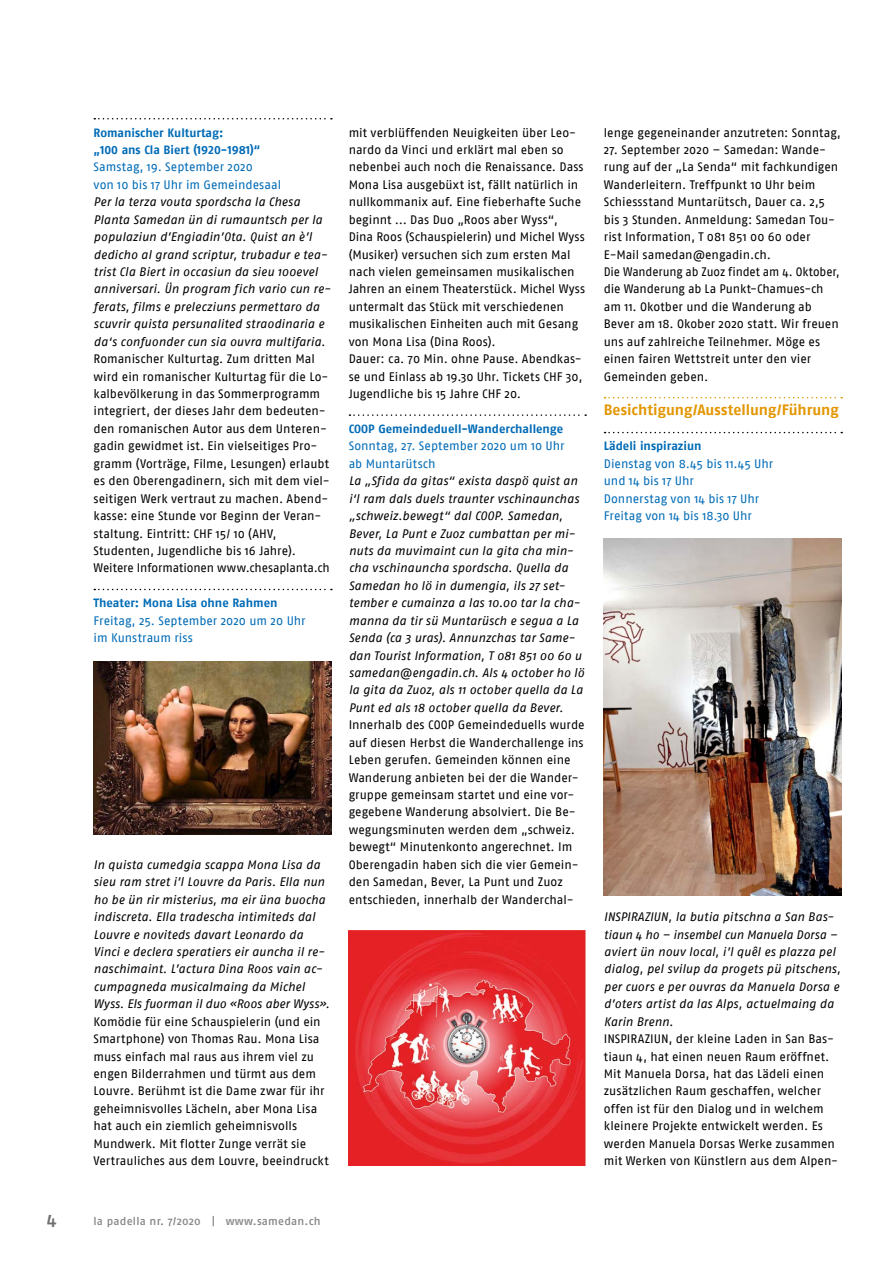
<style>
.page{position:relative;width:893px;height:1263px;background:#fff}
.page>*{position:absolute;margin:0;border:0;box-sizing:border-box;transform-origin:0 0}
.t1{font:18px "Fago No Med";color:#6e6e6e}
.t2{font:700 15px "Fago No Lf";color:#e39600}
.t3{font:12.3px/17.4px "Fago No";color:#000}
.t4{font:italic 12.3px/17.4px "Fago No";letter-spacing:.005em;color:#000}
.t5{font:12.3px/17.4px "Fago No";color:#006bb6}
.t6{font:700 12px/17.4px "Fago No Lf";color:#006bb6}
.t7{font:11.25px "Fago No Med";letter-spacing:.02em;color:#868786}
</style>
<div class="page">
<svg style="left:94px;top:118px;width:238px;height:1px"></svg>
<svg style="left:94px;top:589px;width:238px;height:1px"></svg>
<img style="left:94px;top:661px;width:238px;height:174px">
<svg style="left:349px;top:414px;width:237px;height:2px"></svg>
<svg style="left:605px;top:397px;width:237px;height:1px"></svg>
<svg style="left:605px;top:432px;width:237px;height:1px"></svg>
<img style="left:604px;top:539px;width:238px;height:357px">
<img style="left:349px;top:930px;width:237px;height:235px">
<p class="t6" style="left:94px;top:123px;width:168px">Romanischer Kulturtag:<br>„100 ans Cla Biert (1920-1981)“</p>
<p class="t5" style="left:94px;top:158px;width:189px">Samstag, 19. September 2020<br>von 10 bis 17 Uhr im Gemeindesaal</p>
<p class="t4" style="left:94px;top:193px;width:239px">Per la terza vouta spordscha la Chesa Planta Samedan ün di rumauntsch per la populaziun d’Engiadin’Ota. Quist an è’l dedicho al grand scriptur, trubadur e tea&shy;trist Cla Biert in occasiun da sieu 100evel anniversari. Ün program fich vario cun re&shy;ferats, films e prelecziuns permettaro da scuvrir quista persunalited straodinaria e da‘s confuonder cun sia ouvra multifaria.</p>
<p class="t3" style="left:94px;top:350px;width:238px">Romanischer Kulturtag. Zum dritten Mal wird ein romanischer Kulturtag für die Lo&shy;kalbevölkerung in das Sommerprogramm integriert, der dieses Jahr dem bedeuten&shy;den romanischen Autor aus dem Unteren&shy;gadin gewidmet ist. Ein vielseitiges Pro&shy;gramm (Vorträge, Filme, Lesungen) erlaubt es den Oberengadinern, sich mit dem viel&shy;seitigen Werk vertraut zu machen. Abend&shy;kasse: eine Stunde vor Beginn der Veran&shy;staltung. Eintritt: CHF 15/ 10 (AHV, Studenten, Jugendliche bis 16 Jahre).<br>Weitere Informationen www.chesaplanta.ch</p>
<p class="t6" style="left:94px;top:594px;width:185px">Theater: Mona Lisa ohne Rahmen</p>
<p class="t5" style="left:94px;top:612px;width:214px">Freitag, 25. September 2020 um 20 Uhr im Kunstraum riss</p>
<p class="t4" style="left:94px;top:856px;width:238px">In quista cumedgia scappa Mona Lisa da sieu ram stret i’l Louvre da Paris. Ella nun ho be ün rir misterius, ma eir üna buocha indiscreta. Ella tradescha intimiteds dal Louvre e noviteds davart Leonardo da Vinci e declera speratiers eir auncha il re&shy;naschimaint. L’actura Dina Roos vain ac&shy;cumpagneda musicalmaing da Michel Wyss. Els fuorman il duo «Roos aber Wyss».</p>
<p class="t3" style="left:94px;top:1012px;width:237px">Komödie für eine Schauspielerin (und ein Smartphone) von Thomas Rau. Mona Lisa muss einfach mal raus aus ihrem viel zu engen Bilderrahmen und türmt aus dem Louvre. Berühmt ist die Dame zwar für ihr geheimnisvolles Lächeln, aber Mona Lisa hat auch ein ziemlich geheimnisvolls Mundwerk. Mit flotter Zunge verrät sie Vertrauliches aus dem Louvre, beeindruckt</p>
<p class="t3" style="left:349px;top:123px;width:238px">mit verblüffenden Neuigkeiten über Leo&shy;nardo da Vinci und erklärt mal eben so nebenbei auch noch die Renaissance. Dass Mona Lisa ausgebüxt ist, fällt natürlich in nullkommanix auf. Eine fieberhafte Suche beginnt ... Das Duo „Roos aber Wyss“,<br>Dina Roos (Schauspielerin) und Michel Wyss (Musiker) versuchen sich zum ersten Mal nach vielen gemeinsamen musikalischen Jahren an einem Theaterstück. Michel Wyss untermalt das Stück mit verschiedenen musikalischen Einheiten auch mit Gesang von Mona Lisa (Dina Roos).<br>Dauer: ca. 70 Min. ohne Pause. Abendkas&shy;se und Einlass ab 19.30 Uhr. Tickets CHF 30, Jugendliche bis 15 Jahre CHF 20.</p>
<p class="t6" style="left:349px;top:420px;width:216px">COOP Gemeindeduell-Wanderchallenge</p>
<p class="t5" style="left:349px;top:437px;width:217px">Sonntag, 27. September 2020 um 10 Uhr ab Muntarütsch</p>
<p class="t4" style="left:349px;top:472px;width:237px">La „Sfida da gitas“ exista daspö quist an i‘l ram dals duels traunter vschinaunchas „schweiz.bewegt“ dal COOP. Samedan, Bever, La Punt e Zuoz cumbattan per mi&shy;nuts da muvimaint cun la gita cha min&shy;cha vschinauncha spordscha. Quella da Samedan ho lö in dumengia, ils 27 set&shy;tember e cumainza a las 10.00 tar la cha&shy;manna da tir sü Muntarüsch e segua a La Senda (ca 3 uras). Annunzchas tar Same&shy;dan Tourist Information, T 081 851 00 60 u samedan@engadin.ch. Als 4 october ho lö la gita da Zuoz, als 11 october quella da La Punt ed als 18 october quella da Bever.</p>
<p class="t3" style="left:349px;top:716px;width:238px">Innerhalb des COOP Gemeindeduells wurde auf diesen Herbst die Wanderchallenge ins Leben gerufen. Gemeinden können eine Wanderung anbieten bei der die Wander&shy;gruppe gemeinsam startet und eine vor&shy;gegebene Wanderung absolviert. Die Be&shy;wegungsminuten werden dem „schweiz. bewegt“ Minutenkonto angerechnet. Im Oberengadin haben sich die vier Gemein&shy;den Samedan, Bever, La Punt und Zuoz entschieden, innerhalb der Wanderchal-</p>
<h1 class="t1" style="left:47px;top:1208px;width:11px">4</h1>
<p class="t7" style="left:94px;top:1214px;width:229px">la padella nr. 7/2020 | www.samedan.ch</p>
<p class="t3" style="left:604px;top:123px;width:239px">lenge gegeneinander anzutreten: Sonntag,</p>
<p class="t3" style="left:604px;top:141px;width:237px">27. September 2020 – Samedan: Wande&shy;rung auf der „La Senda“ mit fachkundigen Wanderleitern. Treffpunkt 10 Uhr beim Schiessstand Muntarütsch, Dauer ca. 2,5 bis 3 Stunden. Anmeldung: Samedan Tou&shy;rist Information, T 081 851 00 60 oder E-Mail samedan@engadin.ch.<br>Die Wanderung ab Zuoz findet am 4. Oktober, die Wanderung ab La Punkt-Chamues-ch am 11. Okotber und die Wanderung ab Bever am 18. Okober 2020 statt. Wir freuen uns auf zahlreiche Teilnehmer. Möge es einen fairen Wettstreit unter den vier Gemeinden geben.</p>
<p class="t2" style="left:604px;top:401px;width:236px">Besichtigung/Ausstellung/Führung</p>
<p class="t6" style="left:604px;top:437px;width:99px">Lädeli inspiraziun</p>
<p class="t5" style="left:604px;top:455px;width:171px">Dienstag von 8.45 bis 11.45 Uhr und 14 bis 17 Uhr<br>Donnerstag von 14 bis 17 Uhr<br>Freitag von 14 bis 18.30 Uhr</p>
<p class="t4" style="left:604px;top:908px;width:238px">INSPIRAZIUN, la butia pitschna a San Bas&shy;tiaun 4 ho – insembel cun Manuela Dorsa – aviert ün nouv local, i’l quêl es plazza pel dialog, pel svilup da progets pü pitschens, per cuors e per ouvras da Manuela Dorsa e d’oters artist da las Alps, actuelmaing da Karin Brenn.</p>
<p class="t3" style="left:604px;top:1030px;width:236px">INSPIRAZIUN, der kleine Laden in San Bas&shy;tiaun 4, hat einen neuen Raum eröffnet.<br>Mit Manuela Dorsa, hat das Lädeli einen zusätzlichen Raum geschaffen, welcher offen ist für den Dialog und in welchem kleinere Projekte entwickelt werden. Es werden Manuela Dorsas Werke zusammen mit Werken von Künstlern aus dem Alpen-</p>
</div>
